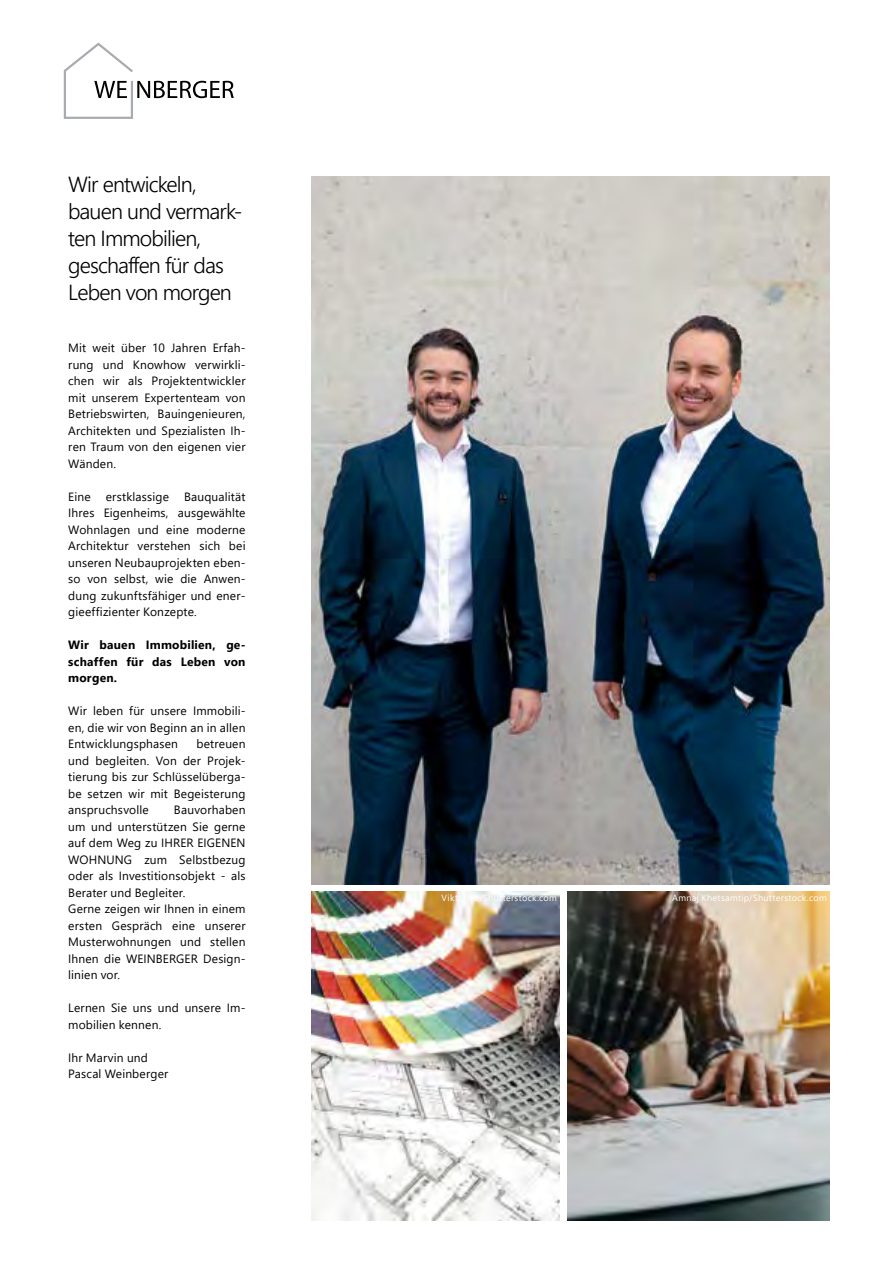
<style>
.page{position:relative;width:893px;height:1263px;background:#fff}
.page>*{position:absolute;margin:0;border:0;box-sizing:border-box;transform-origin:0 0}
.t1{font:300 21.75px/27px "Segoe UI";letter-spacing:-.04em;color:#000}
.t2{font:12px/16.5px "Segoe UI";letter-spacing:.015em;color:#000;text-align:justify}
.t3{font:700 12px/16.5px "Segoe UI";letter-spacing:.015em;color:#000;text-align:justify}
.t4{font:9px "Segoe UI";letter-spacing:.035em;color:#fff}
</style>
<div class="page">
<img style="left:312px;top:891px;width:248px;height:329px">
<img style="left:567px;top:891px;width:262px;height:329px">
<img style="left:312px;top:177px;width:517px;height:707px">
<svg style="left:64px;top:43px;width:170px;height:76px"></svg>
<h1 class="t1" style="left:68px;top:169px;width:176px">Wir entwickeln, bauen und vermark&shy;ten Immobilien, geschaffen für das<br>Leben von morgen</h1>
<p class="t2" style="left:68px;top:339px;width:179px">Mit weit über 10 Jahren Erfah&shy;rung und Knowhow verwirkli&shy;chen wir als Projektentwickler mit unserem Expertenteam von Betriebswirten, Bauingenieuren, Architekten und Spezialisten Ih&shy;ren Traum von den eigenen vier Wänden.</p>
<p class="t2" style="left:68px;top:487px;width:24px">Eine</p>
<p class="t2" style="left:106px;top:487px;width:65px">erstklassige</p>
<p class="t2" style="left:68px;top:487px;width:179px;text-indent:116px">Bauqualität Ihres Eigenheims, ausgewählte Wohnlagen und eine moderne Architektur verstehen sich bei unseren Neubauprojekten eben&shy;so von selbst, wie die Anwen&shy;dung zukunftsfähiger und ener&shy;gieeffizienter Konzepte.</p>
<p class="t3" style="left:68px;top:636px;width:179px">Wir bauen Immobilien, ge&shy;schaffen für das Leben von morgen.</p>
<p class="t2" style="left:68px;top:702px;width:179px">Wir leben für unsere Immobili&shy;en, die wir von Beginn an in allen Entwicklungsphasen</p>
<p class="t2" style="left:68px;top:735px;width:179px;text-indent:128px">betreuen und begleiten. Von der Projek&shy;tierung bis zur Schlüsselüberga&shy;be setzen wir mit Begeisterung anspruchsvolle</p>
<p class="t2" style="left:68px;top:801px;width:179px;text-align:left;text-indent:106px">Bauvorhaben um und unterstützen Sie gerne auf dem Weg zu IHRER EIGENEN<br>WOHNUNG zum Selbstbezug oder als Investitionsobjekt - als<br>Berater und Begleiter.<br>Gerne zeigen wir Ihnen in einem ersten Gespräch eine unserer<br>Musterwohnungen und stellen<br>Ihnen die WEINBERGER Design&shy;linien vor.</p>
<p class="t2" style="left:68px;top:999px;width:179px">Lernen Sie uns und unsere Im&shy;mobilien kennen.</p>
<p class="t2" style="left:68px;top:1048px;width:102px">Ihr Marvin und<br>Pascal Weinberger</p>
<p class="t4" style="left:442px;top:889px;width:117px">Viktoriya/Shutterstock.com</p>
<p class="t4" style="left:672px;top:889px;width:156px">Amnaj Khetsamtip/Shutterstock.com</p>
</div>
